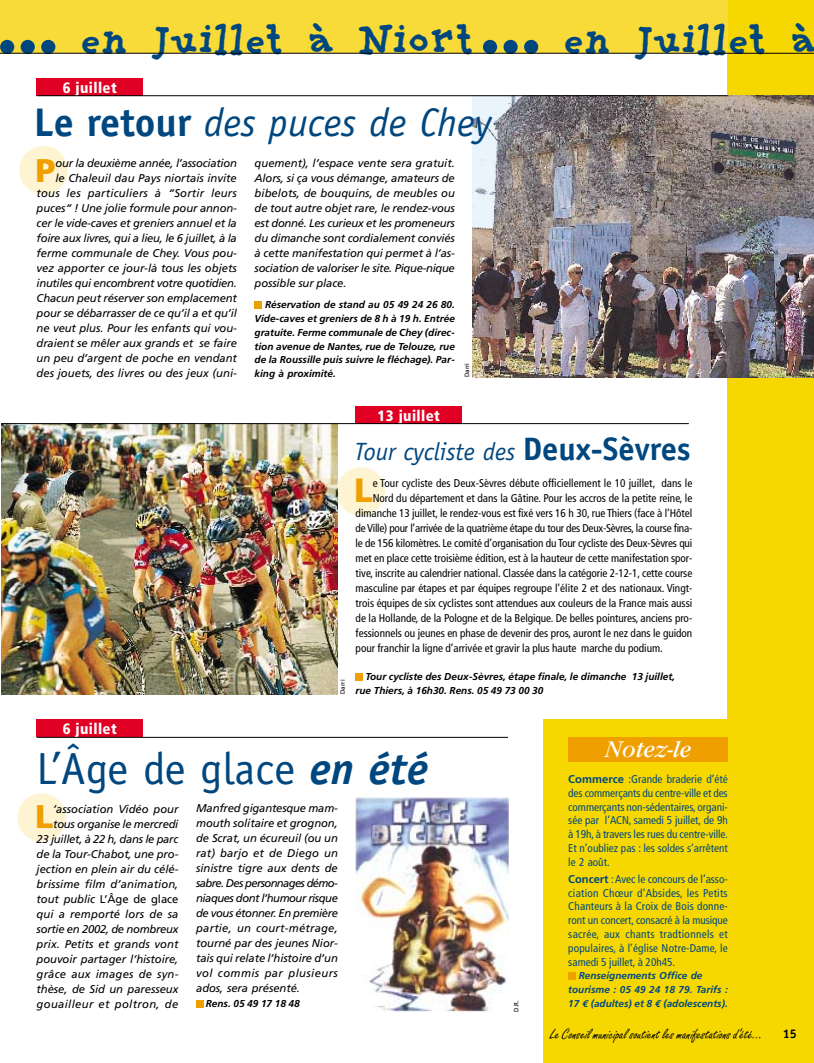
<style>
.page{position:relative;width:814px;height:1063px;background:#fff}
.page>*{position:absolute;margin:0;border:0;box-sizing:border-box;transform-origin:0 0}
.t1{font:45px "Officina Sans";color:#00477f}
.t2{font:700 43.75px "Providence";color:#00477f}
.t3{font:italic 40px "Officina Sans";color:#00477f}
.t4{font:900 33.62px "Frutiger";color:#efa000}
.t5{font:900 32.75px "Frutiger";color:#efa000}
.t6{font:italic 25px "Officina Sans";color:#00477f}
.t7{font:italic 25px "Garamond";color:#fff}
.t8{font:15px "Freestyle Script";color:#000}
.t9{font:900 condensed 15px "Frutiger";letter-spacing:.025em;color:#fff}
.t10{font:700 12.5px "Officina Sans";color:#000}
.t11{font:italic 11.25px/15px "Frutiger";letter-spacing:-.005em;color:#000;text-align:right}
.t12{font:condensed 11.25px "Frutiger";letter-spacing:-.005em;color:#000}
.t13{font:condensed 11.25px/13.8px "Frutiger";color:#00477f;text-align:justify}
.t14{font:condensed 11.25px "Frutiger";letter-spacing:-.025em;color:#000}
.t15{font:italic 700 10px/13.8px "Frutiger";color:#000;text-align:justify}
.t16{font:italic 700 10px/13.8px "Frutiger";color:#00477f}
.t17{font:6.25px "Frutiger";color:#000}
.s1{font-weight:700;font-style:normal}
.s2{font-weight:700;font-style:normal;font-size:32.5px}
.s3{font-weight:700;font-style:italic}
.s4{font-style:normal}
.s5{font-weight:700;font-stretch:normal}
.s6{font-family:"Euro Mono"}
</style>
<div class="page">
<div style="left:336px;top:467px;width:49px;height:49px;background:#fef4d1;border-radius:50%"></div>
<div style="left:17px;top:793px;width:49px;height:48px;background:#fef4d1;border-radius:50%"></div>
<div style="left:543px;top:719px;width:185px;height:343px;background:#f6d800"></div>
<div style="left:19px;top:146px;width:49px;height:48px;background:#fef4d1;border-radius:50%"></div>
<div style="left:255px;top:301px;width:7px;height:7px;background:#efa000"></div>
<div style="left:728px;top:0;width:86px;height:1062px;background:#f6d800"></div>
<img style="left:1px;top:424px;width:337px;height:270px">
<div style="left:37px;top:78px;width:106px;height:18px;background:#df0023"></div>
<div style="left:356px;top:673px;width:7px;height:7px;background:#efa000"></div>
<div style="left:0;top:0;width:728px;height:53px;background:#f8da39"></div>
<div style="left:524px;top:40px;width:14px;height:14px;background:#00477f;border-radius:50%"></div>
<div style="left:503px;top:40px;width:15px;height:14px;background:#00477f;border-radius:50%"></div>
<div style="left:483px;top:40px;width:14px;height:14px;background:#00477f;border-radius:50%"></div>
<div style="left:41px;top:40px;width:14px;height:14px;background:#00477f;border-radius:50%"></div>
<div style="left:21px;top:40px;width:14px;height:14px;background:#00477f;border-radius:50%"></div>
<div style="left:0;top:40px;width:14px;height:14px;background:#00477f;border-radius:50%"></div>
<hr style="left:0;top:53px;width:814px;height:1px;background:#000">
<img style="left:356px;top:798px;width:152px;height:213px">
<img style="left:472px;top:96px;width:342px;height:281px">
<hr style="left:37px;top:95px;width:691px;height:1px;background:#000">
<div style="left:568px;top:737px;width:160px;height:25px;background:#efa000"></div>
<div style="left:568px;top:972px;width:7px;height:7px;background:#efa000"></div>
<div style="left:196px;top:1000px;width:7px;height:7px;background:#efa000"></div>
<div style="left:356px;top:406px;width:106px;height:17px;background:#df0023"></div>
<hr style="left:1px;top:423px;width:688px;height:1px;background:#000">
<div style="left:37px;top:719px;width:106px;height:18px;background:#df0023"></div>
<hr style="left:37px;top:737px;width:471px;height:1px;background:#000">
<h2 class="t2" style="left:80px;top:22px;width:395px">en Juillet à Niort</h2>
<h2 class="t2" style="left:563px;top:22px;width:255px">en Juillet à</h2>
<h3 class="t9" style="left:63px;top:81px;width:56px">6 juillet</h3>
<h3 class="t3" style="left:34px;top:107px;width:460px"><span class="s1">Le retour</span> des puces de Chey</h3>
<p class="t11" style="left:37px;top:157px;width:202px">our la deuxième année, l’association<br>le Chaleuil dau Pays niortais invite tous les particuliers à “Sortir leurs puces“ ! Une jolie formule pour annon&shy;cer le vide-caves et greniers annuel et la foire aux livres, qui a lieu, le 6 juillet, à la ferme communale de Chey. Vous pou&shy;vez apporter ce jour-là tous les objets inutiles qui encombrent votre quotidien.<br>Chacun peut réserver son emplacement pour se débarrasser de ce qu’il a et qu’il ne veut plus. Pour les enfants qui vou&shy;draient se mêler aux grands et se faire un peu d’argent de poche en vendant des jouets, des livres ou des jeux (uni-</p>
<p class="t11" style="left:255px;top:157px;width:202px;text-align:justify">quement), l’espace vente sera gratuit.<br>Alors, si ça vous démange, amateurs de bibelots, de bouquins, de meubles ou de tout autre objet rare, le rendez-vous est donné. Les curieux et les promeneurs du dimanche sont cordialement conviés à cette manifestation qui permet à l’as&shy;sociation de valoriser le site. Pique-nique possible sur place.</p>
<h3 class="t5" style="left:35px;top:158px;width:22px">P</h3>
<p class="t15" style="left:255px;top:299px;width:202px;text-indent:10px">Réservation de stand au 05 49 24 26 80.<br>Vide-caves et greniers de 8 h à 19 h. Entrée gratuite. Ferme communale de Chey (direc&shy;tion avenue de Nantes, rue de Telouze, rue de la Roussille puis suivre le fléchage). Par&shy;king à proximité.</p>
<p class="t17" style="left:464px;top:377px;width:16px;rotate:-90deg">Darri</p>
<h3 class="t9" style="left:378px;top:409px;width:64px">13 juillet</h3>
<h3 class="t9" style="left:63px;top:723px;width:56px">6 juillet</h3>
<p class="t17" style="left:340px;top:694px;width:16px;rotate:-90deg">Darri</p>
<h3 class="t6" style="left:354px;top:441px;width:338px">Tour cycliste des <span class="s2">Deux-Sèvres</span></h3>
<h3 class="t4" style="left:354px;top:476px;width:20px">L</h3>
<p class="t12" style="left:373px;top:478px;width:321px">e Tour cycliste des Deux-Sèvres débute officiellement le 10 juillet, dans le</p>
<p class="t12" style="left:373px;top:493px;width:321px">Nord du département et dans la Gâtine. Pour les accros de la petite reine, le</p>
<p class="t12" style="left:356px;top:508px;width:338px">dimanche 13 juillet, le rendez-vous est fixé vers 16 h 30, rue Thiers (face à l’Hôtel</p>
<p class="t14" style="left:356px;top:523px;width:338px">de Ville) pour l’arrivée de la quatrième étape du tour des Deux-Sèvres, la course fina-</p>
<p class="t12" style="left:356px;top:538px;width:338px">le de 156 kilomètres. Le comité d’organisation du Tour cycliste des Deux-Sèvres qui</p>
<p class="t12" style="left:356px;top:553px;width:338px">met en place cette troisième édition, est à la hauteur de cette manifestation spor-</p>
<p class="t12" style="left:356px;top:568px;width:338px">tive, inscrite au calendrier national. Classée dans la catégorie 2-12-1, cette course</p>
<p class="t12" style="left:356px;top:583px;width:338px">masculine par étapes et par équipes regroupe l’élite 2 et des nationaux. Vingt-</p>
<p class="t12" style="left:356px;top:598px;width:338px">trois équipes de six cyclistes sont attendues aux couleurs de la France mais aussi</p>
<p class="t12" style="left:356px;top:613px;width:338px">de la Hollande, de la Pologne et de la Belgique. De belles pointures, anciens pro-</p>
<p class="t12" style="left:356px;top:628px;width:338px">fessionnels ou jeunes en phase de devenir des pros, auront le nez dans le guidon</p>
<p class="t12" style="left:356px;top:643px;width:309px">pour franchir la ligne d’arrivée et gravir la plus haute marche du podium.</p>
<p class="t15" style="left:356px;top:670px;width:321px;text-indent:10px">Tour cycliste des Deux-Sèvres, étape finale, le dimanche 13 juillet, rue Thiers, à 16h30. Rens. 05 49 73 00 30</p>
<h1 class="t1" style="left:37px;top:751px;width:393px">L’Âge de glace <span class="s3">en été</span></h1>
<p class="t11" style="left:37px;top:802px;width:143px">’association Vidéo pour tous organise le mercredi<br>23 juillet, à 22 h, dans le parc de la Tour-Chabot, une pro&shy;jection en plein air du célé&shy;brissime film d’animation, tout public <span class="s4">L’Âge de glace </span>qui a remporté lors de sa sortie en 2002, de nombreux prix. Petits et grands vont pouvoir partager l’histoire, grâce aux images de syn&shy;thèse, de Sid un paresseux gouailleur et poltron, de</p>
<p class="t11" style="left:196px;top:801px;width:143px;text-align:justify">Manfred gigantesque mam&shy;mouth solitaire et grognon, de Scrat, un écureuil (ou un rat) barjo et de Diego un sinistre tigre aux dents de sabre. Des personnages démo&shy;niaques dont l’humour risque de vous étonner. En première partie, un court-métrage, tourné par des jeunes Nior&shy;tais qui relate l’histoire d’un vol commis par plusieurs ados, sera présenté.</p>
<h3 class="t5" style="left:35px;top:803px;width:20px">L</h3>
<p class="t15" style="left:206px;top:997px;width:95px">Rens. 05 49 17 18 48</p>
<p class="t17" style="left:514px;top:1011px;width:13px;rotate:-90deg">D.R.</p>
<h3 class="t7" style="left:605px;top:741px;width:88px">Notez-le</h3>
<p class="t13" style="left:568px;top:773px;width:161px"><span class="s5">Commerce</span> :Grande braderie d’été des commerçants du centre-ville et des commerçants non-sédentaires, organi&shy;sée par l’ACN, samedi 5 juillet, de 9h à 19h, à travers les rues du centre-ville.<br>Et n’oubliez pas : les soldes s’arrêtent le 2 août.</p>
<p class="t13" style="left:568px;top:873px;width:161px"><span class="s5">Concert</span> : Avec le concours de l’asso&shy;ciation Chœur d’Absides, les Petits Chanteurs à la Croix de Bois donne&shy;ront un concert, consacré à la musique sacrée, aux chants tradtionnels et populaires, à l’église Notre-Dame, le samedi 5 juillet, à 20h45.</p>
<p class="t16" style="left:568px;top:969px;width:161px;text-indent:10px">Renseignements Office de tourisme : 05 49 24 18 79. Tarifs :<br>17 <span class="s6">€</span> (adultes) et 8 <span class="s6">€</span> (adolescents).</p>
<h3 class="t8" style="left:550px;top:1029px;width:213px">Le Conseil municipal soutient les manifestations d’été...</h3>
<p class="t10" style="left:783px;top:1029px;width:15px">15</p>
</div>
